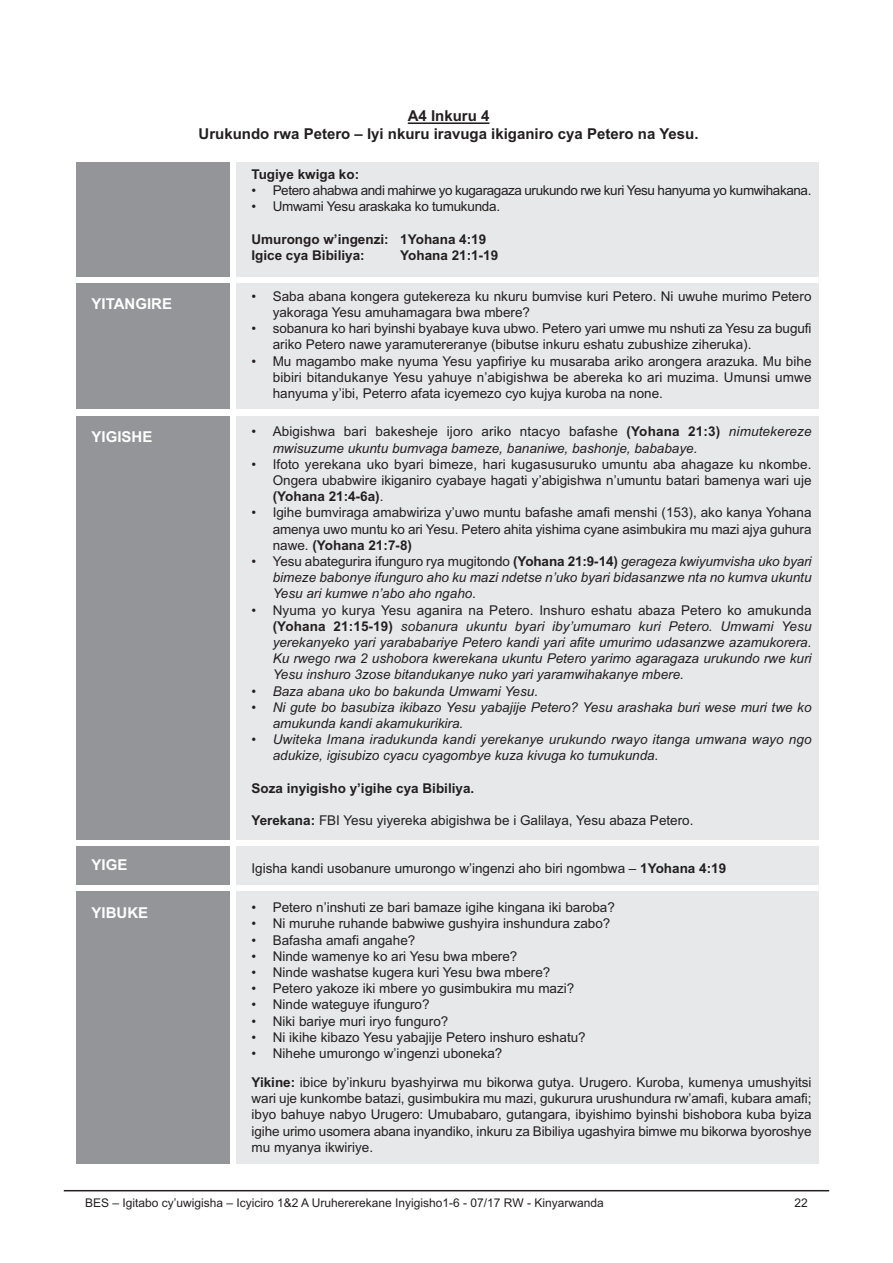
<style>
.page{position:relative;width:893px;height:1263px;background:#fff}
.page>*{position:absolute;margin:0;border:0;box-sizing:border-box;transform-origin:0 0}
.t1{font:700 15px/18px "Arial";color:#231f20;text-align:center}
.t2{font:700 15px "Arial";color:#fff}
.t3{font:13.5px/16.2px "Arial";color:#231f20;text-align:justify}
.t4{font:italic 13.5px/16.2px "Arial";color:#231f20}
.t5{font:700 13.5px/16.2px "Arial";color:#231f20}
.t6{font:13.5px "Arial";letter-spacing:-.03em;color:#231f20}
.t7{font:13.5px "Arial";letter-spacing:-.02em;color:#231f20}
.t8{font:12px "Arial";color:#231f20}
.s1{font-style:normal}
.s2{font-weight:700;font-style:normal}
.s3{font-weight:700}
</style>
<div class="page">
<hr style="left:408px;top:122px;width:81px;height:2px;background:#231f20">
<div style="left:77px;top:162px;width:153px;height:114px;background:#939598"></div>
<div style="left:236px;top:162px;width:583px;height:114px;background:#e7e8e9"></div>
<div style="left:77px;top:283px;width:153px;height:126px;background:#939598"></div>
<div style="left:236px;top:283px;width:583px;height:126px;background:#e7e8e9"></div>
<div style="left:77px;top:416px;width:153px;height:423px;background:#939598"></div>
<div style="left:236px;top:416px;width:583px;height:423px;background:#e7e8e9"></div>
<div style="left:77px;top:847px;width:153px;height:38px;background:#939598"></div>
<div style="left:236px;top:847px;width:583px;height:38px;background:#e7e8e9"></div>
<div style="left:77px;top:892px;width:153px;height:272px;background:#939598"></div>
<div style="left:236px;top:892px;width:583px;height:272px;background:#e7e8e9"></div>
<hr style="left:64px;top:1190px;width:765px;height:1px;background:#231f20">
<p class="t1" style="left:199px;top:107px;width:501px">A4 Inkuru 4<br>Urukundo rwa Petero – Iyi nkuru iravuga ikiganiro cya Petero na Yesu.</p>
<p class="t5" style="left:251px;top:166px;width:109px">Tugiye kwiga ko:</p>
<p class="t6" style="left:251px;top:183px;width:562px">• Petero ahabwa andi mahirwe yo kugaragaza urukundo rwe kuri Yesu hanyuma yo kumwihakana.</p>
<p class="t7" style="left:251px;top:199px;width:250px">• Umwami Yesu araskaka ko tumukunda.</p>
<p class="t5" style="left:251px;top:231px;width:236px">Umurongo w’ingenzi: 1Yohana 4:19<br>Igice cya Bibiliya:</p>
<p class="t5" style="left:400px;top:247px;width:100px">Yohana 21:1-19</p>
<p class="t2" style="left:92px;top:295px;width:82px">YITANGIRE</p>
<p class="t3" style="left:273px;top:288px;width:540px;text-indent:-21px">• Saba abana kongera gutekereza ku nkuru bumvise kuri Petero. Ni uwuhe murimo Petero yakoraga Yesu amuhamagara bwa mbere?</p>
<p class="t3" style="left:273px;top:320px;width:540px;text-indent:-21px">• sobanura ko hari byinshi byabaye kuva ubwo. Petero yari umwe mu nshuti za Yesu za bugufi ariko Petero nawe yaramutereranye (bibutse inkuru eshatu zubushize ziheruka).</p>
<p class="t3" style="left:273px;top:353px;width:540px;text-indent:-21px">• Mu magambo make nyuma Yesu yapfiriye ku musaraba ariko arongera arazuka. Mu bihe bibiri bitandukanye Yesu yahuye n’abigishwa be abereka ko ari muzima. Umunsi umwe hanyuma y’ibi, Peterro afata icyemezo cyo kujya kuroba na none.</p>
<p class="t2" style="left:92px;top:428px;width:62px">YIGISHE</p>
<p class="t4" style="left:273px;top:424px;width:540px;text-indent:-21px"><span class="s1">• Abigishwa bari bakesheje ijoro ariko ntacyo bafashe</span> <span class="s2">(Yohana 21:3)</span> nimutekereze mwisuzume ukuntu bumvaga bameze, bananiwe, bashonje, bababaye.</p>
<p class="t3" style="left:273px;top:456px;width:540px;text-indent:-21px">• Ifoto yerekana uko byari bimeze, hari kugasusuruko umuntu aba ahagaze ku nkombe.<br>Ongera ubabwire ikiganiro cyabaye hagati y’abigishwa n’umuntu batari bamenya wari uje <span class="s3">(Yohana 21:4-6a)</span>.</p>
<p class="t3" style="left:273px;top:505px;width:540px;text-indent:-21px">• Igihe bumviraga amabwiriza y’uwo muntu bafashe amafi menshi (153), ako kanya Yohana amenya uwo muntu ko ari Yesu. Petero ahita yishima cyane asimbukira mu mazi ajya guhura nawe. <span class="s3">(Yohana 21:7-8)</span></p>
<p class="t4" style="left:273px;top:553px;width:540px;text-align:justify;text-indent:-21px"><span class="s1">• Yesu abategurira ifunguro rya mugitondo</span> <span class="s2">(Yohana 21:9-14)</span> gerageza kwiyumvisha uko byari bimeze babonye ifunguro aho ku mazi ndetse n’uko byari bidasanzwe nta no kumva ukuntu Yesu ari kumwe n’abo aho ngaho.</p>
<p class="t4" style="left:273px;top:602px;width:540px;text-align:justify;text-indent:-21px"><span class="s1">• Nyuma yo kurya Yesu aganira na Petero. Inshuro eshatu abaza Petero ko amukunda </span><span class="s2">(Yohana 21:15-19)</span> sobanura ukuntu byari iby’umumaro kuri Petero. Umwami Yesu yerekanyeko yari yarababariye Petero kandi yari afite umurimo udasanzwe azamukorera.<br>Ku rwego rwa 2 ushobora kwerekana ukuntu Petero yarimo agaragaza urukundo rwe kuri Yesu inshuro 3zose bitandukanye nuko yari yaramwihakanye mbere.</p>
<p class="t4" style="left:251px;top:683px;width:288px">• Baza abana uko bo bakunda Umwami Yesu.</p>
<p class="t4" style="left:273px;top:699px;width:540px;text-indent:-21px"><span class="s1">•</span> Ni gute bo basubiza ikibazo Yesu yabajije Petero? Yesu arashaka buri wese muri twe ko amukunda kandi akamukurikira.</p>
<p class="t4" style="left:273px;top:731px;width:540px;text-indent:-21px"><span class="s1">•</span> Uwiteka Imana iradukunda kandi yerekanye urukundo rwayo itanga umwana wayo ngo adukize, igisubizo cyacu cyagombye kuza kivuga ko tumukunda.</p>
<p class="t5" style="left:251px;top:780px;width:224px">Soza inyigisho y’igihe cya Bibiliya.</p>
<p class="t3" style="left:251px;top:812px;width:444px"><span class="s3">Yerekana:</span> FBI Yesu yiyereka abigishwa be i Galilaya, Yesu abaza Petero.</p>
<p class="t2" style="left:92px;top:856px;width:37px">YIGE</p>
<p class="t3" style="left:251px;top:860px;width:476px">Igisha kandi usobanure umurongo w’ingenzi aho biri ngombwa – <span class="s3">1Yohana 4:19</span></p>
<p class="t2" style="left:92px;top:904px;width:58px">YIBUKE</p>
<p class="t3" style="left:251px;top:899px;width:365px">• Petero n’inshuti ze bari bamaze igihe kingana iki baroba?</p>
<p class="t3" style="left:251px;top:916px;width:360px">• Ni muruhe ruhande babwiwe gushyira inshundura zabo?</p>
<p class="t3" style="left:251px;top:932px;width:165px">• Bafasha amafi angahe?</p>
<p class="t3" style="left:251px;top:948px;width:267px">• Ninde wamenye ko ari Yesu bwa mbere?</p>
<p class="t3" style="left:251px;top:964px;width:300px">• Ninde washatse kugera kuri Yesu bwa mbere?</p>
<p class="t3" style="left:251px;top:980px;width:324px">• Petero yakoze iki mbere yo gusimbukira mu mazi?</p>
<p class="t3" style="left:251px;top:997px;width:180px">• Ninde wateguye ifunguro?</p>
<p class="t3" style="left:251px;top:1013px;width:198px">• Niki bariye muri iryo funguro?</p>
<p class="t3" style="left:251px;top:1029px;width:336px">• Ni ikihe kibazo Yesu yabajije Petero inshuro eshatu?</p>
<p class="t3" style="left:251px;top:1039px;width:562px;line-height:29px">• Nihehe umurongo w’ingenzi uboneka?<br><span class="s3">Yikine:</span> ibice by’inkuru byashyirwa mu bikorwa gutya. Urugero. Kuroba, kumenya umushyitsi</p>
<p class="t3" style="left:252px;top:1090px;width:562px">wari uje kunkombe batazi, gusimbukira mu mazi, gukurura urushundura rw’amafi, kubara amafi; ibyo bahuye nabyo Urugero: Umubabaro, gutangara, ibyishimo byinshi bishobora kuba byiza igihe urimo usomera abana inyandiko, inkuru za Bibiliya ugashyira bimwe mu bikorwa byoroshye mu myanya ikwiriye.</p>
<p class="t8" style="left:85px;top:1196px;width:520px">BES – Igitabo cy’uwigisha – Icyiciro 1&amp;2 A Uruhererekane Inyigisho1-6 - 07/17 RW - Kinyarwanda</p>
<p class="t8" style="left:795px;top:1196px;width:15px">22</p>
</div>
